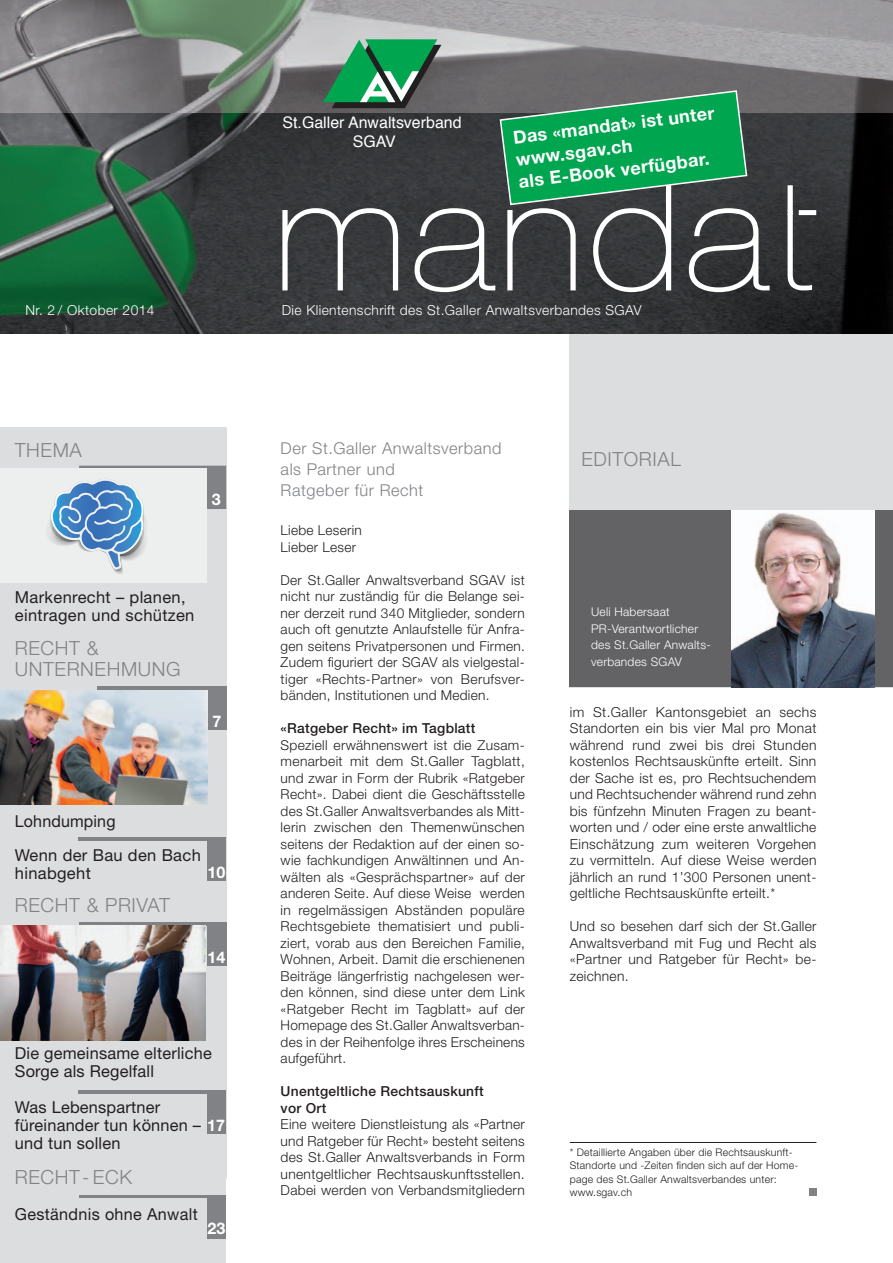
<style>
.page{position:relative;width:893px;height:1263px;background:#fff}
.page>*{position:absolute;margin:0;border:0;box-sizing:border-box;transform-origin:0 0}
.t1{font:300 19.5px/21px "Helvetica Neue";letter-spacing:.03em;color:#808285}
.t2{font:700 18px/22.5px "Helvetica Neue";color:#fff}
.t3{font:16.5px/18px "Helvetica Neue";letter-spacing:.015em;color:#231f20}
.t4{font:300 16.35px/20.9px "Helvetica Neue";letter-spacing:.035em;color:#808285}
.t5{font:700 16.05px "Helvetica Neue";color:#fff}
.t6{font:15.9px/19.2px "Helvetica";color:#fff;text-align:center}
.t7{font:300 13.8px/16.5px "Helvetica Neue";letter-spacing:.02em;color:#231f20;text-align:justify}
.t8{font:300 13.8px "Helvetica Neue";letter-spacing:.03em;color:#fff}
.t9{font:500 13.8px/16.5px "Helvetica Neue";letter-spacing:.02em;color:#231f20}
.t10{font:300 13.65px/16.5px "Helvetica Neue";letter-spacing:.02em;color:#231f20}
.t11{font:300 12px/16.5px "Helvetica Neue";letter-spacing:.02em;color:#fff}
.t12{font:300 10.5px/13.5px "Helvetica Neue";letter-spacing:.02em;color:#231f20}
.s1{font-weight:700;font-size:16.05px;color:#fff}
</style>
<div class="page">
<div style="left:0;top:432px;width:226px;height:831px;background:#dcdddf"></div>
<svg style="left:79px;top:923px;width:147px;height:43px"></svg>
<div style="left:79px;top:1195px;width:147px;height:43px;background:#808285"></div>
<div style="left:0;top:1198px;width:207px;height:59px;background:#dcdddf"></div>
<hr style="left:570px;top:1142px;width:246px;height:1px;background:#231f20">
<div style="left:809px;top:1188px;width:7px;height:8px;background:#808285"></div>
<img style="left:0;top:0;width:893px;height:334px">
<svg style="left:281px;top:184px;width:532px;height:109px"></svg>
<div style="left:799px;top:210px;width:17px;height:5px;border:2px solid #fff"></div>
<svg style="left:323px;top:39px;width:118px;height:69px"></svg>
<div style="left:570px;top:334px;width:323px;height:353px;background:#dcdddf"></div>
<div style="left:570px;top:510px;width:323px;height:177px;background:#636366"></div>
<div style="left:97px;top:687px;width:129px;height:43px;background:#808285"></div>
<img style="left:732px;top:511px;width:142px;height:176px">
<img style="left:0;top:690px;width:207px;height:115px">
<div style="left:0;top:469px;width:206px;height:114px;background:#edeeee"></div>
<svg style="left:39px;top:466px;width:187px;height:108px"></svg>
<div style="left:78px;top:838px;width:148px;height:43px;background:#808285"></div>
<div style="left:78px;top:841px;width:128px;height:40px;background:#dcdddf"></div>
<img style="left:0;top:926px;width:206px;height:114px">
<div style="left:78px;top:1091px;width:148px;height:43px;background:#808285"></div>
<div style="left:78px;top:1094px;width:128px;height:40px;background:#dcdddf"></div>
<svg style="left:499px;top:89px;width:249px;height:117px"></svg>
<p class="t6" style="left:282px;top:113px;width:181px">St.Galler Anwaltsverband<br>SGAV</p>
<h2 class="t2" style="left:512px;top:126px;width:204px;rotate:-7deg">Das «mandat» ist unter www.sgav.ch<br>als E-Book verfügbar.</h2>
<p class="t8" style="left:26px;top:301px;width:131px">Nr. 2 / Oktober 2014</p>
<p class="t8" style="left:48px;top:301px;width:80px">1 Mai 2012</p>
<p class="t8" style="left:469px;top:301px;width:203px">ischen Anwaltsverbandes SGAV</p>
<p class="t8" style="left:282px;top:301px;width:362px">Die Klientenschrift des St.Galler Anwaltsverbandes SGAV</p>
<h1 class="t1" style="left:15px;top:439px;width:53px">Thema</h1>
<p class="t5" style="left:212px;top:489px;width:10px">3</p>
<p class="t3" style="left:15px;top:588px;width:181px">Markenrecht – planen, eintragen und schützen</p>
<h1 class="t1" style="left:15px;top:637px;width:122px">RECHT &amp;<br>Unternehmung</h1>
<p class="t5" style="left:212px;top:712px;width:10px">7</p>
<p class="t3" style="left:15px;top:812px;width:102px">Lohndumping</p>
<p class="t3" style="left:15px;top:846px;width:187px">Wenn der Bau den Bach hinabgeht</p>
<h1 class="t1" style="left:15px;top:894px;width:115px">RECHT &amp; Privat</h1>
<p class="t5" style="left:207px;top:863px;width:19px">10</p>
<p class="t5" style="left:208px;top:948px;width:19px">14</p>
<p class="t3" style="left:15px;top:1044px;width:198px">Die gemeinsame elterliche<br>Sorge als Regelfall</p>
<p class="t3" style="left:15px;top:1089px;width:147px;line-height:36px">Was Lebenspartner und tun sollen</p>
<p class="t3" style="left:15px;top:1116px;width:212px">füreinander tun können – <span class="s1">17</span></p>
<h1 class="t1" style="left:15px;top:1166px;width:119px">RECHT- ECK</h1>
<p class="t3" style="left:15px;top:1205px;width:184px">Geständnis ohne Anwalt</p>
<p class="t5" style="left:208px;top:1218px;width:19px">23</p>
<p class="t4" style="left:281px;top:438px;width:222px">Der St.Galler Anwaltsverband als Partner und<br>Ratgeber für Recht</p>
<p class="t10" style="left:281px;top:522px;width:83px">Liebe Leserin<br>Lieber Leser</p>
<p class="t10" style="left:281px;top:571px;width:246px">Der St.Galler Anwaltsverband SGAV ist nicht nur zuständig für die Belange sei&shy;ner derzeit rund 340 Mitglieder, sondern auch oft genutzte Anlaufstelle für Anfra&shy;gen seitens Privatpersonen und Firmen.<br>Zudem figuriert der SGAV als vielgestal&shy;tiger «Rechts-Partner» von Berufsver&shy;bänden, Institutionen und Medien.</p>
<p class="t9" style="left:281px;top:720px;width:196px">«Ratgeber Recht» im Tagblatt</p>
<p class="t10" style="left:281px;top:736px;width:246px;text-align:justify">Speziell erwähnenswert ist die Zusam&shy;menarbeit mit dem St.Galler Tagblatt, und zwar in Form der Rubrik «Ratgeber Recht». Dabei dient die Geschäftsstelle des St.Galler Anwaltsverbandes als Mitt&shy;lerin zwischen den Themenwünschen seitens der Redaktion auf der einen so&shy;wie fachkundigen Anwältinnen und An&shy;wälten als «Gesprächspartner» auf der anderen Seite. Auf diese Weise werden in regelmässigen Abständen populäre Rechtsgebiete thematisiert und publi&shy;ziert, vorab aus den Bereichen Familie, Wohnen, Arbeit. Damit die erschienenen Beiträge längerfristig nachgelesen wer&shy;den können, sind diese unter dem Link «Ratgeber Recht im Tagblatt» auf der Homepage des St.Galler Anwaltsverban&shy;des in der Reihenfolge ihres Erscheinens aufgeführt.</p>
<p class="t9" style="left:281px;top:1083px;width:205px">Unentgeltliche Rechtsauskunft vor Ort</p>
<p class="t7" style="left:281px;top:1116px;width:246px">Eine weitere Dienstleistung als «Partner und Ratgeber für Recht» besteht seitens des St.Galler Anwaltsverbands in Form unentgeltlicher Rechtsauskunftsstellen.<br>Dabei werden von Verbandsmitgliedern</p>
<h1 class="t1" style="left:581px;top:448px;width:69px">editorial</h1>
<p class="t11" style="left:591px;top:603px;width:120px">Ueli Habersaat<br>PR-Verantwortlicher des St.Galler Anwalts&shy;verbandes SGAV</p>
<p class="t7" style="left:570px;top:703px;width:248px">im St.Galler Kantonsgebiet an sechs Standorten ein bis vier Mal pro Monat während rund zwei bis drei Stunden kostenlos Rechtsauskünfte erteilt. Sinn der Sache ist es, pro Rechtsuchendem und Rechtsuchender während rund zehn bis fünfzehn Minuten Fragen zu beant&shy;worten und / oder eine erste anwaltliche Einschätzung zum weiteren Vorgehen zu vermitteln. Auf diese Weise werden jährlich an rund 1’300 Personen unent&shy;geltliche Rechtsauskünfte erteilt.*</p>
<p class="t7" style="left:570px;top:918px;width:248px">Und so besehen darf sich der St.Galler Anwaltsverband mit Fug und Recht als «Partner und Ratgeber für Recht» be&shy;zeichnen.</p>
<p class="t12" style="left:570px;top:1145px;width:230px">* Detaillierte Angaben über die Rechtsauskunft-Standorte und -Zeiten finden sich auf der Home&shy;page des St.Galler Anwaltsverbandes unter: www.sgav.ch</p>
</div>
